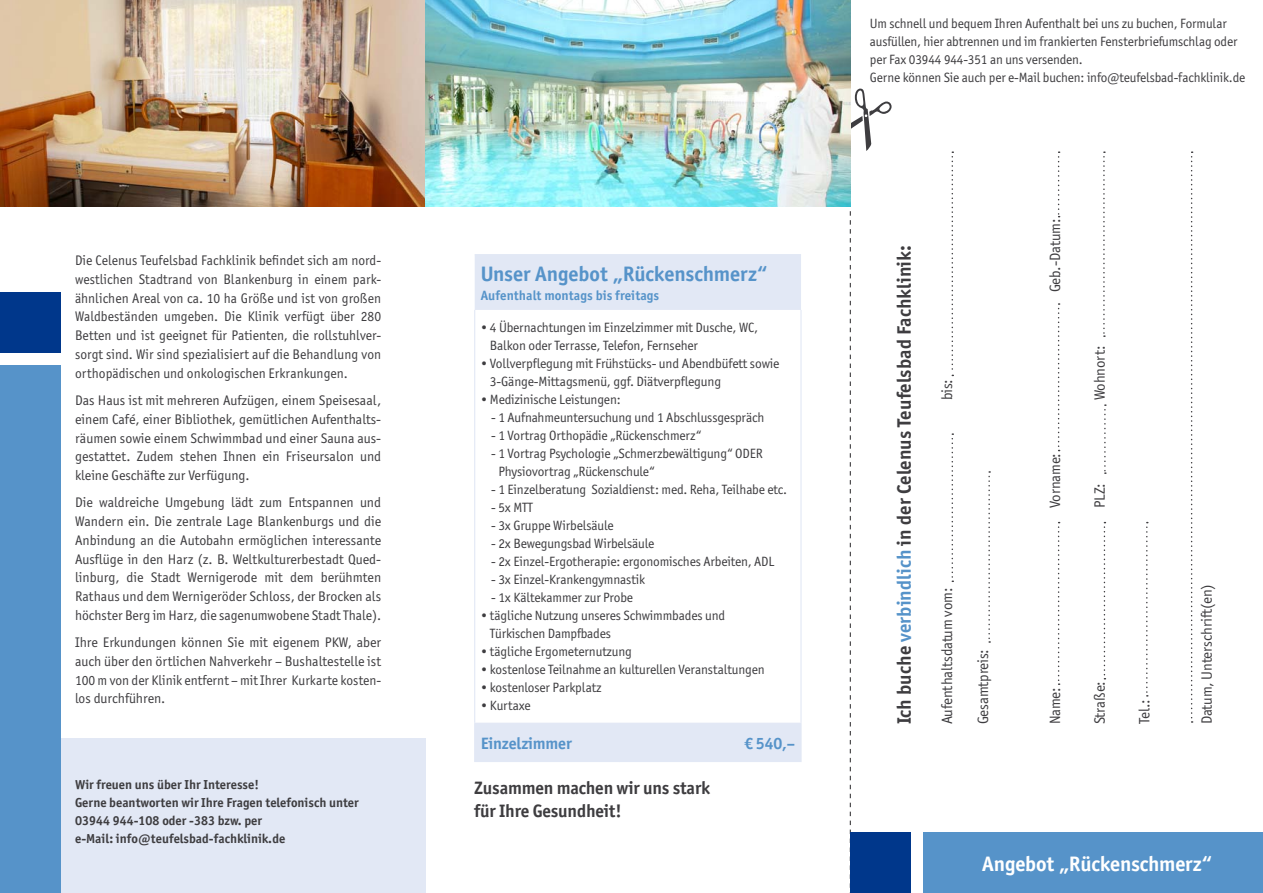
<style>
.page{position:relative;width:1263px;height:893px;background:#fff}
.page>*{position:absolute;margin:0;border:0;box-sizing:border-box;transform-origin:0 0}
.t1{font:700 21px "Officina Sans ITC Pro";letter-spacing:-.005em;color:#5693c9}
.t2{font:700 21px "Officina Sans ITC Pro";letter-spacing:-.01em;color:#fff}
.t3{font:700 19.5px "Officina Sans ITC Pro";letter-spacing:.005em;color:#3e3d40}
.t4{font:700 18px "Officina Sans ITC Pro";letter-spacing:-.01em;color:#3e3d40}
.t5{font:700 16.5px "Officina Sans ITC Pro";letter-spacing:-.01em;color:#5693c9}
.t6{font:15px "Officina Sans ITC Pro";letter-spacing:-.01em;color:#3e3d40}
.Fly_Fließtext_Block{font:13.95px/18.8px "Officina Sans ITC Pro";color:#3e3d40;text-align:justify}
.t7{font:13.5px/18px "Officina Sans ITC Pro";letter-spacing:-.01em;color:#3e3d40}
.t8{font:700 13.5px "Officina Sans ITC Pro";letter-spacing:.005em;color:#5693c9}
.t9{font:700 13.05px/18px "Officina Sans ITC Pro";color:#3e3d40}
.s1{color:#5693c9}
</style>
<div class="page">
<div style="left:47px;top:739px;width:378px;height:154px;background:#e2e8f5"></div>
<img style="left:0;top:0;width:850px;height:206px">
<div style="left:0;top:292px;width:60px;height:60px;background:#00378b"></div>
<div style="left:0;top:365px;width:60px;height:528px;background:#5693c9"></div>
<svg style="left:951px;top:433px;width:2px;height:149px"></svg>
<svg style="left:951px;top:151px;width:2px;height:225px"></svg>
<svg style="left:988px;top:471px;width:2px;height:172px"></svg>
<svg style="left:1058px;top:151px;width:1px;height:66px"></svg>
<svg style="left:1058px;top:522px;width:1px;height:163px"></svg>
<svg style="left:1058px;top:303px;width:1px;height:148px"></svg>
<svg style="left:1104px;top:404px;width:2px;height:70px"></svg>
<svg style="left:1191px;top:151px;width:1px;height:572px"></svg>
<svg style="left:1104px;top:522px;width:1px;height:157px"></svg>
<svg style="left:1146px;top:522px;width:2px;height:175px"></svg>
<svg style="left:1103px;top:151px;width:2px;height:186px"></svg>
<svg style="left:850px;top:0;width:41px;height:833px"></svg>
<div style="left:850px;top:833px;width:61px;height:60px;background:#00378b"></div>
<div style="left:923px;top:833px;width:340px;height:60px;background:#5693c9"></div>
<svg style="left:475px;top:255px;width:326px;height:506px"></svg>
<hr style="left:475px;top:254px;width:145px;height:1px;background:#e2e8f5">
<hr style="left:620px;top:254px;width:181px;height:1px;background:#e2e8f5">
<hr style="left:474px;top:310px;width:1px;height:413px;background:#e2e8f5">
<hr style="left:800px;top:310px;width:1px;height:413px;background:#e2e8f5">
<hr style="left:474px;top:723px;width:146px;height:1px;background:#e2e8f5">
<hr style="left:620px;top:723px;width:181px;height:1px;background:#e2e8f5">
<hr style="left:474px;top:724px;width:1px;height:37px;background:#e2e8f5">
<hr style="left:619px;top:724px;width:1px;height:37px;background:#e2e8f5">
<hr style="left:800px;top:724px;width:1px;height:37px;background:#e2e8f5">
<hr style="left:474px;top:761px;width:146px;height:1px;background:#e2e8f5">
<hr style="left:620px;top:761px;width:181px;height:1px;background:#e2e8f5">
<p class="Fly_Fließtext_Block" style="left:75px;top:251px;width:308px">Die Celenus Teufelsbad Fachklinik befindet sich am nord&shy;westlichen Stadtrand von Blankenburg in einem park&shy;ähnlichen Areal von ca. 10 ha Größe und ist von großen Waldbeständen umgeben. Die Klinik verfügt über 280<br>Betten und ist geeignet für Patienten, die rollstuhlver&shy;sorgt sind. Wir sind spezialisiert auf die Behandlung von orthopädischen und onkologischen Erkrankungen.</p>
<p class="Fly_Fließtext_Block" style="left:75px;top:391px;width:308px">Das Haus ist mit mehreren Aufzügen, einem Speisesaal, einem Café, einer Bibliothek, gemütlichen Aufenthalts&shy;räumen sowie einem Schwimmbad und einer Sauna aus&shy;gestattet. Zudem stehen Ihnen ein Friseursalon und kleine Geschäfte zur Verfügung.</p>
<p class="Fly_Fließtext_Block" style="left:75px;top:493px;width:308px">Die waldreiche Umgebung lädt zum Entspannen und Wandern ein. Die zentrale Lage Blankenburgs und die Anbindung an die Autobahn ermöglichen interessante Ausflüge in den Harz (z. B. Weltkulturerbestadt Qued&shy;linburg, die Stadt Wernigerode mit dem berühmten Rathaus und dem Wernigeröder Schloss, der Brocken als höchster Berg im Harz, die sagenumwobene Stadt Thale).</p>
<p class="Fly_Fließtext_Block" style="left:75px;top:633px;width:308px">Ihre Erkundungen können Sie mit eigenem PKW, aber auch über den örtlichen Nahverkehr – Bushaltestelle ist 100 m von der Klinik entfernt – mit Ihrer Kurkarte kosten&shy;los durchführen.</p>
<p class="t9" style="left:75px;top:775px;width:185px">Wir freuen uns über Ihr Interesse!</p>
<p class="t9" style="left:75px;top:793px;width:285px">Gerne beantworten wir Ihre Fragen telefonisch unter<br>03944 944-108 oder -383 bzw. per<br>e-Mail: info@teufelsbad-fachklinik.de</p>
<p class="t1" style="left:481px;top:261px;width:288px">Unser Angebot „Rückenschmerz“</p>
<p class="t8" style="left:481px;top:287px;width:180px">Aufenthalt montags bis freitags</p>
<p class="t7" style="left:490px;top:319px;width:270px;text-indent:-9px">• 4 Übernachtungen im Einzelzimmer mit Dusche, WC,<br>Balkon oder Terrasse, Telefon, Fernseher</p>
<p class="t7" style="left:490px;top:355px;width:291px;text-indent:-9px">• Vollverpflegung mit Frühstücks- und Abendbüfett sowie<br>3-Gänge-Mittagsmenü, ggf. Diätverpflegung</p>
<p class="t7" style="left:481px;top:391px;width:142px">• Medizinische Leistungen:</p>
<p class="t7" style="left:491px;top:409px;width:275px">- 1 Aufnahmeuntersuchung und 1 Abschlussgespräch</p>
<p class="t7" style="left:491px;top:427px;width:212px">- 1 Vortrag Orthopädie „Rückenschmerz“</p>
<p class="t7" style="left:498px;top:445px;width:266px;text-indent:-7px">- 1 Vortrag Psychologie „Schmerzbewältigung“ ODER<br>Physiovortrag „Rückenschule“</p>
<p class="t7" style="left:491px;top:481px;width:297px">- 1 Einzelberatung Sozialdienst: med. Reha, Teilhabe etc.</p>
<p class="t7" style="left:491px;top:499px;width:43px">- 5x MTT</p>
<p class="t7" style="left:491px;top:517px;width:124px">- 3x Gruppe Wirbelsäule</p>
<p class="t7" style="left:491px;top:535px;width:165px">- 2x Bewegungsbad Wirbelsäule</p>
<p class="t7" style="left:491px;top:553px;width:285px">- 2x Einzel-Ergotherapie: ergonomisches Arbeiten, ADL</p>
<p class="t7" style="left:491px;top:571px;width:155px">- 3x Einzel-Krankengymnastik</p>
<p class="t7" style="left:491px;top:589px;width:143px">- 1x Kältekammer zur Probe</p>
<p class="t7" style="left:490px;top:607px;width:237px;text-indent:-9px">• tägliche Nutzung unseres Schwimmbades und<br>Türkischen Dampfbades</p>
<p class="t7" style="left:481px;top:643px;width:153px">• tägliche Ergometernutzung</p>
<p class="t7" style="left:481px;top:661px;width:285px">• kostenlose Teilnahme an kulturellen Veranstaltungen</p>
<p class="t7" style="left:481px;top:679px;width:122px">• kostenloser Parkplatz</p>
<p class="t7" style="left:481px;top:697px;width:52px">• Kurtaxe</p>
<p class="t5" style="left:481px;top:733px;width:93px">Einzelzimmer</p>
<p class="t5" style="left:744px;top:733px;width:52px">€ 540,–</p>
<p class="t4" style="left:474px;top:777px;width:237px">Zusammen machen wir uns stark</p>
<p class="t4" style="left:474px;top:799px;width:149px">für Ihre Gesundheit!</p>
<p class="t7" style="left:870px;top:14px;width:369px">Um schnell und bequem Ihren Aufenthalt bei uns zu buchen, Formular ausfüllen, hier abtrennen und im frankierten Fensterbriefumschlag oder per Fax 03944 944-351 an uns versenden.</p>
<p class="t7" style="left:870px;top:68px;width:377px">Gerne können Sie auch per e-Mail buchen: info@teufelsbad-fachklinik.de</p>
<p class="t3" style="left:892px;top:724px;width:481px;rotate:-90deg">Ich buche <span class="s1">verbindlich</span> in der Celenus Teufelsbad Fachklinik:</p>
<p class="t6" style="left:938px;top:400px;width:23px;rotate:-90deg">bis:</p>
<p class="t6" style="left:938px;top:724px;width:138px;rotate:-90deg">Aufenthaltsdatum vom:</p>
<p class="t6" style="left:974px;top:724px;width:77px;rotate:-90deg">Gesamtpreis:</p>
<p class="t6" style="left:1046px;top:292px;width:75px;rotate:-90deg">Geb.-Datum:</p>
<p class="t6" style="left:1046px;top:508px;width:57px;rotate:-90deg">Vorname:</p>
<p class="t6" style="left:1091px;top:400px;width:57px;rotate:-90deg">Wohnort:</p>
<p class="t6" style="left:1091px;top:508px;width:27px;rotate:-90deg">PLZ:</p>
<p class="t6" style="left:1046px;top:724px;width:39px;rotate:-90deg">Name:</p>
<p class="t6" style="left:1091px;top:724px;width:45px;rotate:-90deg">Straße:</p>
<p class="t6" style="left:1135px;top:724px;width:27px;rotate:-90deg">Tel.:</p>
<p class="t6" style="left:1198px;top:724px;width:142px;rotate:-90deg">Datum, Unterschrift(en)</p>
<p class="t2" style="left:982px;top:850px;width:232px">Angebot „Rückenschmerz“</p>
</div>
